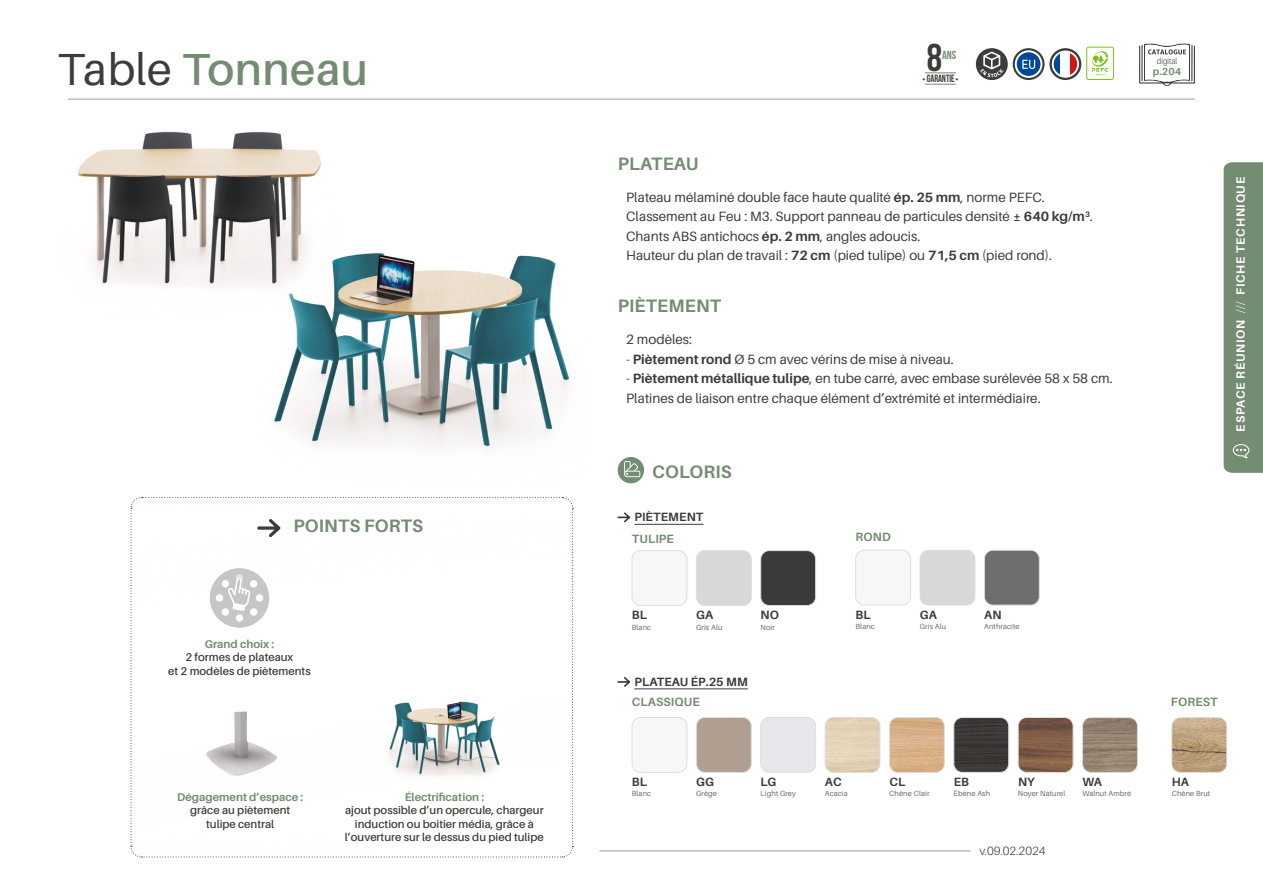
<style>
.page{position:relative;width:1263px;height:893px;background:#fff}
.page>*{position:absolute;margin:0;border:0;box-sizing:border-box;transform-origin:0 0}
.t1{font:600 45px "Aileron";letter-spacing:.01em;color:#748d72}
.t2{font:700 38.7px "Bebas Neue";color:#3c3c3b}
.t3{font:700 18px "Aileron";letter-spacing:.01em;color:#748d72}
.t4{font:13.5px/19.5px "Aileron";color:#3c3c3b}
.t5{font:700 12px "Aileron";letter-spacing:.01em;color:#3c3c3b}
.t6{font:700 12px "Aileron";letter-spacing:.06em;color:#fff}
.t7{font:700 12px "Aileron";letter-spacing:.01em;color:#748d72}
.t8{font:300 12px "Aileron";color:#3c3c3b}
.t9{font:700 11.7px "Bebas Neue";color:#748d72}
.t10{font:600 11.25px/13.5px "Aileron";color:#3c3c3b;text-align:center}
.t11{font:700 11.25px "Aileron";color:#748d72}
.t12{font:700 10.5px "Bebas Neue";color:#3c3c3b;scale:.9 1}
.t13{font:700 10.2px "Aileron";color:#748d72}
.t14{font:300 8.55px "Aileron";color:#3c3c3b;scale:.9 1}
.t15{font:7.5px "Aileron";letter-spacing:.01em;color:#6b6b6a}
.s1{font-weight:400;color:#3c3c3b}
.s2{font-size:7.5px}
.s3{font-weight:700}
.s4{font-weight:300}
</style>
<div class="page">
<hr style="left:599px;top:851px;width:372px;height:1px;background:#9d9d9c">
<svg style="left:1139px;top:43px;width:56px;height:43px"></svg>
<div style="left:618px;top:457px;width:26px;height:26px;background:#748d72;border-radius:50%"></div>
<svg style="left:624px;top:461px;width:16px;height:16px"></svg>
<hr style="left:634px;top:524px;width:69px;height:1px;background:#3c3c3b">
<svg style="left:617px;top:512px;width:13px;height:11px"></svg>
<hr style="left:634px;top:689px;width:114px;height:1px;background:#3c3c3b">
<svg style="left:617px;top:677px;width:13px;height:10px"></svg>
<div style="left:632px;top:717px;width:55px;height:55px;background:#f8f7f7;border-radius:9px"></div>
<div style="left:632px;top:717px;width:55px;height:56px;border:1px solid #dedede;border-radius:9px"></div>
<div style="left:696px;top:717px;width:55px;height:55px;background:#b09f91;border-radius:9px"></div>
<div style="left:696px;top:717px;width:55px;height:56px;border:1px solid #dedede;border-radius:9px"></div>
<div style="left:761px;top:717px;width:55px;height:55px;background:#e6e7ea;border-radius:9px"></div>
<div style="left:760px;top:717px;width:56px;height:56px;border:1px solid #dedede;border-radius:9px"></div>
<img style="left:825px;top:717px;width:55px;height:55px">
<div style="left:825px;top:717px;width:55px;height:56px;border:1px solid #dedede;border-radius:9px"></div>
<img style="left:891px;top:717px;width:53px;height:55px">
<div style="left:889px;top:717px;width:55px;height:56px;border:1px solid #dedede;border-radius:9px"></div>
<img style="left:954px;top:717px;width:55px;height:55px">
<div style="left:954px;top:717px;width:55px;height:56px;border:1px solid #dedede;border-radius:9px"></div>
<img style="left:1018px;top:717px;width:55px;height:55px">
<div style="left:1018px;top:717px;width:55px;height:56px;border:1px solid #dedede;border-radius:9px"></div>
<img style="left:1084px;top:717px;width:53px;height:55px">
<div style="left:1082px;top:717px;width:55px;height:56px;border:1px solid #dedede;border-radius:9px"></div>
<img style="left:1172px;top:717px;width:55px;height:55px">
<div style="left:1172px;top:717px;width:55px;height:56px;border:1px solid #dedede;border-radius:9px"></div>
<svg style="left:130px;top:497px;width:444px;height:361px"></svg>
<img style="left:382px;top:688px;width:125px;height:97px">
<div style="left:632px;top:551px;width:55px;height:54px;background:#f8f7f7;border-radius:9px"></div>
<div style="left:632px;top:550px;width:55px;height:56px;border:1px solid #dedede;border-radius:9px"></div>
<div style="left:696px;top:551px;width:55px;height:54px;background:#d8d8d8;border-radius:9px"></div>
<div style="left:696px;top:550px;width:55px;height:56px;border:1px solid #dedede;border-radius:9px"></div>
<div style="left:761px;top:551px;width:55px;height:54px;background:#3c3a38;border-radius:9px"></div>
<div style="left:760px;top:550px;width:56px;height:56px;border:1px solid #dedede;border-radius:9px"></div>
<div style="left:856px;top:550px;width:54px;height:55px;background:#f8f7f7;border-radius:9px"></div>
<div style="left:855px;top:550px;width:56px;height:55px;border:1px solid #dedede;border-radius:9px"></div>
<div style="left:920px;top:550px;width:55px;height:55px;background:#d8d8d8;border-radius:9px"></div>
<div style="left:920px;top:550px;width:55px;height:55px;border:1px solid #dedede;border-radius:9px"></div>
<div style="left:984px;top:550px;width:55px;height:55px;background:#6f6e6e;border-radius:9px"></div>
<div style="left:984px;top:550px;width:55px;height:55px;border:1px solid #dedede;border-radius:9px"></div>
<img style="left:78px;top:131px;width:243px;height:156px">
<img style="left:223px;top:219px;width:351px;height:296px">
<hr style="left:68px;top:99px;width:1127px;height:1px;background:#9d9d9c">
<div style="left:1224px;top:162px;width:39px;height:311px;background:#748d72"></div>
<hr style="left:925px;top:72px;width:31px;height:1px;background:#748d72">
<hr style="left:925px;top:84px;width:31px;height:1px;background:#748d72">
<svg style="left:976px;top:48px;width:32px;height:32px"></svg>
<svg style="left:1013px;top:48px;width:31px;height:32px"></svg>
<svg style="left:1015px;top:50px;width:27px;height:28px"></svg>
<svg style="left:1022px;top:60px;width:13px;height:9px"></svg>
<svg style="left:1049px;top:48px;width:32px;height:32px"></svg>
<svg style="left:1052px;top:51px;width:9px;height:26px"></svg>
<div style="left:1061px;top:51px;width:9px;height:26px;background:#fff"></div>
<svg style="left:1070px;top:51px;width:8px;height:26px"></svg>
<div style="left:1052px;top:51px;width:27px;height:27px;border:2px solid #fff;border-radius:50%"></div>
<div style="left:1086px;top:47px;width:28px;height:33px;border:1px solid #7bc11b;border-radius:2px"></div>
<svg style="left:1091px;top:51px;width:17px;height:25px"></svg>
<h1 class="t1" style="left:57px;top:45px;width:312px"><span class="s1">Table</span> Tonneau</h1>
<h3 class="t3" style="left:293px;top:516px;width:131px">POINTS FORTS</h3>
<p class="t11" style="left:205px;top:637px;width:71px">Grand choix :</p>
<p class="t10" style="left:168px;top:651px;width:144px">2 formes de plateaux<br>et 2 modèles de piètements</p>
<p class="t11" style="left:177px;top:790px;width:128px">Dégagement d’espace :</p>
<p class="t10" style="left:190px;top:804px;width:102px">grâce au piètement tulipe central</p>
<p class="t11" style="left:405px;top:790px;width:81px">Électrification :</p>
<p class="t10" style="left:345px;top:804px;width:200px">ajout possible d’un opercule, chargeur induction ou boitier média, grâce à l’ouverture sur le dessus du pied tulipe</p>
<h2 class="t2" style="left:927px;top:36px;width:17px">8</h2>
<p class="t9" style="left:942px;top:49px;width:16px">ANS</p>
<p class="t12" style="left:922px;top:73px;width:42px"><span class="s2">•</span> GARANTIE <span class="s2">•</span></p>
<p class="t14" style="left:1157px;top:56px;width:24px">digital</p>
<p class="t13" style="left:1153px;top:66px;width:30px">p.204</p>
<h3 class="t3" style="left:618px;top:154px;width:82px">PLATEAU</h3>
<p class="t4" style="left:626px;top:187px;width:468px">Plateau mélaminé double face haute qualité <span class="s3">ép. 25 mm</span>, norme PEFC.<br>Classement au Feu : M3. Support panneau de particules densité <span class="s3">± 640 kg/m</span><sup>3</sup>.<br>Chants ABS antichocs <span class="s3">ép. 2 mm</span>, angles adoucis.<br>Hauteur du plan de travail : <span class="s3">72 cm</span> (pied tulipe) ou <span class="s3">71,5 cm</span> (pied rond).</p>
<h3 class="t3" style="left:618px;top:296px;width:105px">PIÈTEMENT</h3>
<p class="t4" style="left:626px;top:330px;width:67px">2 modèles:</p>
<p class="t4" style="left:626px;top:349px;width:329px">- <span class="s3">Piètement rond</span> Ø 5 cm avec vérins de mise à niveau.</p>
<p class="t4" style="left:626px;top:369px;width:488px">- <span class="s3">Piètement métallique tulipe</span>, en tube carré, avec embase surélevée 58 x 58 cm.<br>Platines de liaison entre chaque élément d’extrémité et intermédiaire.</p>
<h3 class="t3" style="left:652px;top:462px;width:81px">COLORIS</h3>
<p class="t5" style="left:634px;top:510px;width:70px">PIÈTEMENT</p>
<p class="t7" style="left:632px;top:532px;width:44px">TULIPE</p>
<p class="t7" style="left:855px;top:530px;width:37px">ROND</p>
<p class="t5" style="left:632px;top:608px;width:17px">BL</p>
<p class="t15" style="left:632px;top:623px;width:21px">Blanc</p>
<p class="t5" style="left:696px;top:608px;width:19px">GA</p>
<p class="t15" style="left:696px;top:623px;width:28px">Gris Alu</p>
<p class="t5" style="left:761px;top:608px;width:20px">NO</p>
<p class="t15" style="left:760px;top:623px;width:16px">Noir</p>
<p class="t5" style="left:855px;top:608px;width:17px">BL</p>
<p class="t15" style="left:855px;top:622px;width:21px">Blanc</p>
<p class="t5" style="left:920px;top:608px;width:19px">GA</p>
<p class="t15" style="left:920px;top:622px;width:28px">Gris Alu</p>
<p class="t5" style="left:984px;top:608px;width:19px">AN</p>
<p class="t15" style="left:984px;top:622px;width:37px">Anthracite</p>
<p class="t5" style="left:634px;top:675px;width:115px">PLATEAU ÉP.25 MM</p>
<p class="t7" style="left:632px;top:695px;width:69px">CLASSIQUE</p>
<p class="t5" style="left:632px;top:775px;width:17px">BL</p>
<p class="t15" style="left:632px;top:790px;width:21px">Blanc</p>
<p class="t5" style="left:696px;top:775px;width:19px">GG</p>
<p class="t15" style="left:696px;top:790px;width:22px">Grège</p>
<p class="t5" style="left:761px;top:775px;width:17px">LG</p>
<p class="t15" style="left:760px;top:790px;width:37px">Light Grey</p>
<p class="t5" style="left:825px;top:775px;width:18px">AC</p>
<p class="t15" style="left:825px;top:790px;width:24px">Acacia</p>
<p class="t5" style="left:889px;top:775px;width:17px">CL</p>
<p class="t15" style="left:889px;top:790px;width:42px">Chêne Clair</p>
<p class="t5" style="left:954px;top:775px;width:17px">EB</p>
<p class="t15" style="left:954px;top:790px;width:38px">Ébène Ash</p>
<p class="t5" style="left:1018px;top:775px;width:18px">NY</p>
<p class="t15" style="left:1018px;top:790px;width:49px">Noyer Naturel</p>
<p class="t5" style="left:1082px;top:775px;width:21px">WA</p>
<p class="t15" style="left:1082px;top:790px;width:50px">Walnut Ambré</p>
<p class="t8" style="left:979px;top:844px;width:68px">v.09.02.2024</p>
<p class="t6" style="left:1234px;top:432px;width:256px;rotate:-90deg">ESPACE RÉUNION <span class="s4">///</span> FICHE TECHNIQUE</p>
<p class="t7" style="left:1171px;top:695px;width:48px">FOREST</p>
<p class="t5" style="left:1172px;top:775px;width:19px">HA</p>
<p class="t15" style="left:1172px;top:790px;width:40px">Chêne Brut</p>
</div>
